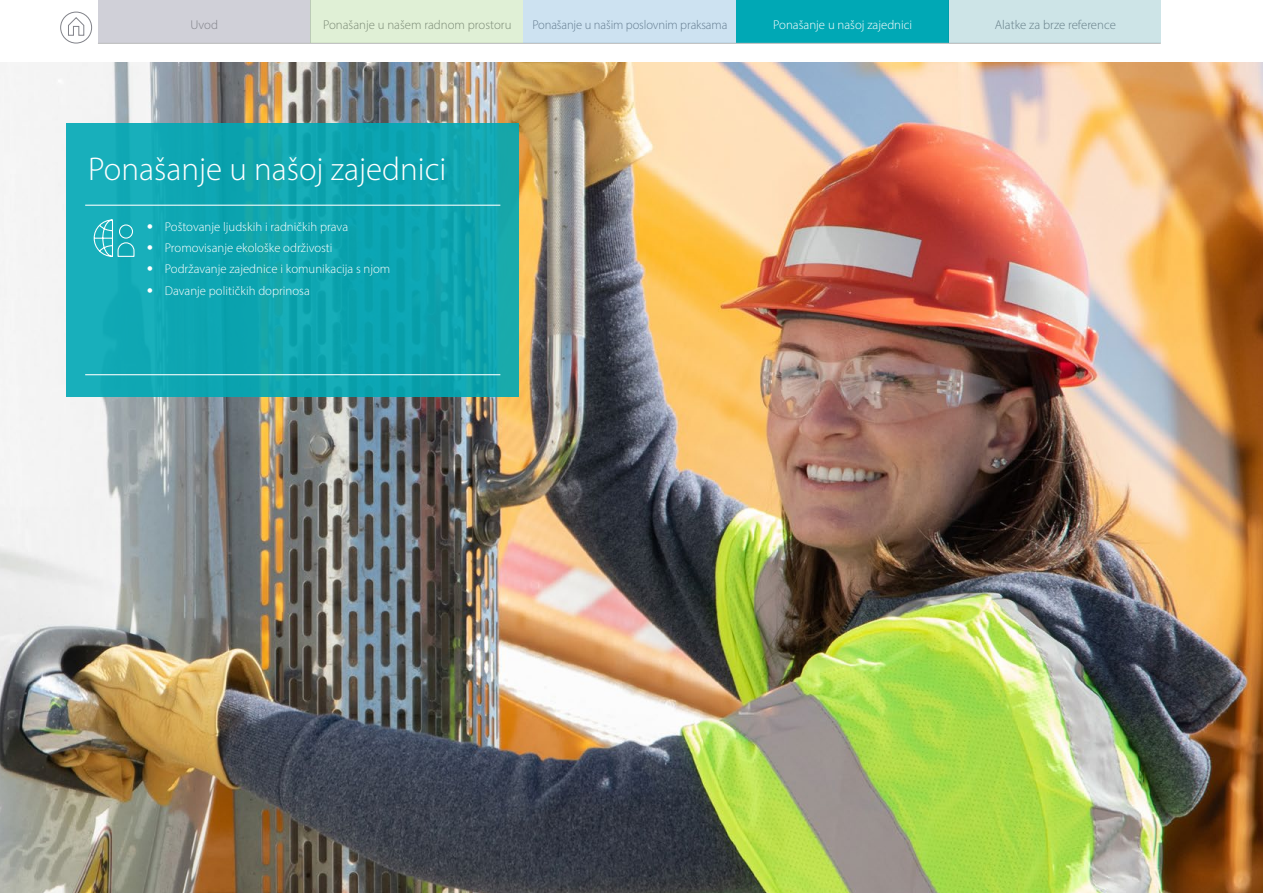
<style>
.page{position:relative;width:1263px;height:893px;background:#fff}
.page>*{position:absolute;margin:0;border:0;box-sizing:border-box;transform-origin:0 0}
.t1{font:300 33px "Myriad Pro";color:#fff}
.t2{font:300 12.75px "Myriad Pro";color:#fff}
.t3{font:300 12.75px "Myriad Pro";color:#818289}
.s1{font-family:"Helvetica Neue LT Std"}
</style>
<div class="page">
<div style="left:98px;top:0;width:213px;height:43px;background:#d0d0d8"></div>
<div style="left:60px;top:12px;width:32px;height:31px;border:1px solid #818289;border-radius:50%"></div>
<svg style="left:68px;top:17px;width:16px;height:19px"></svg>
<div style="left:736px;top:0;width:212px;height:43px;background:#00a8b5"></div>
<hr style="left:98px;top:43px;width:1063px;height:1px;background:#b6b7b7">
<div style="left:311px;top:0;width:212px;height:43px;background:#e0f0d6"></div>
<div style="left:523px;top:0;width:213px;height:43px;background:#cde2f1"></div>
<div style="left:948px;top:0;width:213px;height:43px;background:#cde4e7"></div>
<img style="left:0;top:62px;width:1262px;height:831px">
<div style="left:67px;top:123px;width:452px;height:274px;background:#0fa6b2"></div>
<svg style="left:93px;top:219px;width:42px;height:38px"></svg>
<hr style="left:85px;top:374px;width:415px;height:1px;background:#fff">
<hr style="left:85px;top:205px;width:415px;height:1px;background:#fff">
<p class="t3" style="left:191px;top:17px;width:29px">Uvod</p>
<p class="t3" style="left:323px;top:17px;width:190px">Ponašanje u našem radnom prostoru</p>
<p class="t3" style="left:532px;top:17px;width:197px">Ponašanje u našim poslovnim praksama</p>
<p class="t2" style="left:773px;top:17px;width:140px">Ponašanje u našoj zajednici</p>
<p class="t3" style="left:995px;top:17px;width:123px">Alatke za brze reference</p>
<h1 class="t1" style="left:88px;top:149px;width:360px">Ponašanje u našoj zajednici</h1>
<p class="t2" style="left:147px;top:219px;width:203px"><span class="s1">•</span> Poštovanje ljudskih i radničkih prava</p>
<p class="t2" style="left:147px;top:240px;width:187px"><span class="s1">•</span> Promovisanje ekološke održivosti</p>
<p class="t2" style="left:147px;top:261px;width:245px"><span class="s1">•</span> Podržavanje zajednice i komunikacija s njom</p>
<p class="t2" style="left:147px;top:283px;width:165px"><span class="s1">•</span> Davanje političkih doprinosa</p>
</div>
